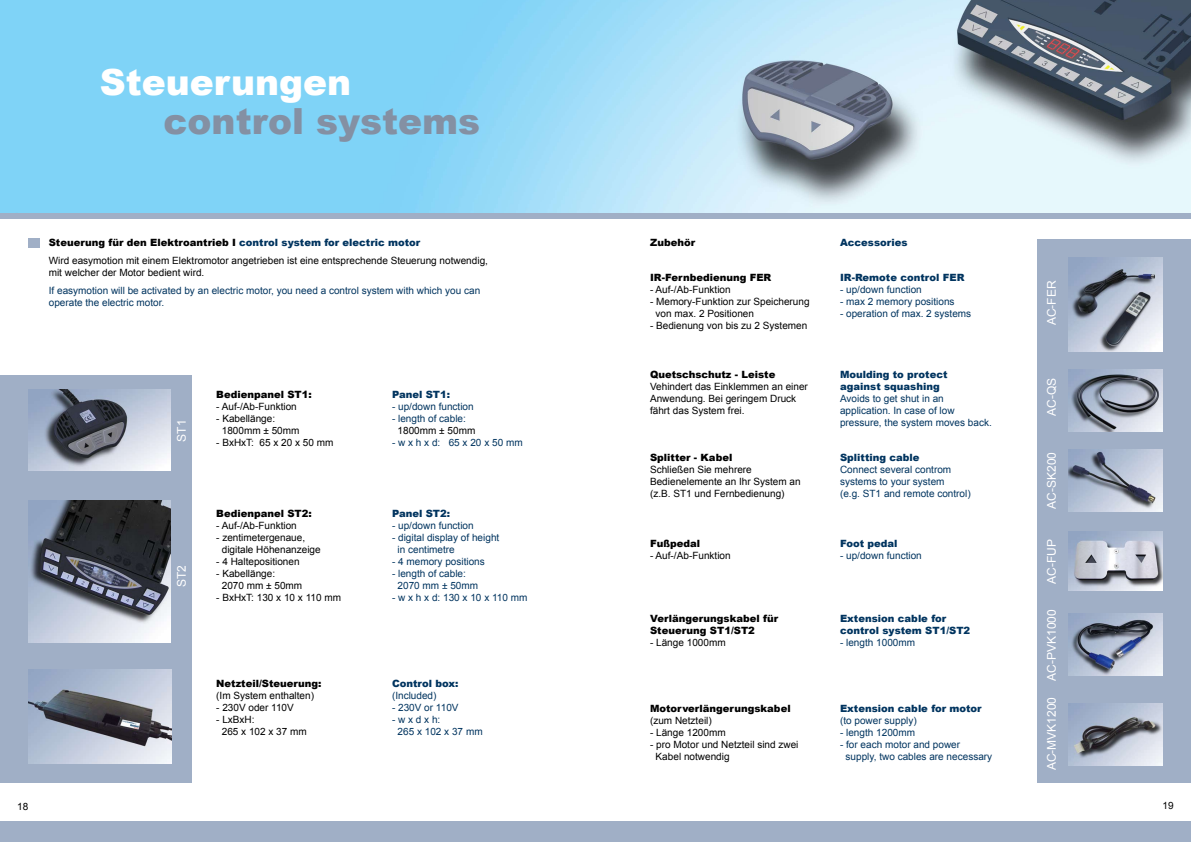
<style>
.page{position:relative;width:1191px;height:842px;background:#fff}
.page>*{position:absolute;margin:0;border:0;box-sizing:border-box;transform-origin:0 0}
.t1{font:900 36px "Arial";color:#8490a3}
.t2{font:900 36px "Arial";color:#fff}
.t3{font:12px "Arial";color:#fff}
.t4{font:10px/12px "Arial";color:#000}
.t5{font:10px/12px "Arial";color:#01345f}
.t6{font:900 10px/12px "Arial";color:#000}
.t7{font:900 10px/12px "Arial";color:#01345f}
.s1{font-weight:900}
.s2{font-weight:900;color:#01345f}
</style>
<div class="page">
<svg style="left:0;top:212px;width:1191px;height:6px;background:#a3b8ce"></svg>
<img style="left:0;top:0;width:1191px;height:212px">
<div style="left:0;top:822px;width:1191px;height:20px;background:#a0afc6"></div>
<div style="left:28px;top:239px;width:12px;height:9px;background:#a0afc6"></div>
<div style="left:0;top:375px;width:192px;height:407px;background:#a0afc6"></div>
<img style="left:28px;top:389px;width:143px;height:81px">
<img style="left:28px;top:500px;width:143px;height:142px">
<img style="left:28px;top:669px;width:143px;height:94px">
<div style="left:1037px;top:239px;width:154px;height:543px;background:#a0afc6"></div>
<img style="left:1068px;top:258px;width:94px;height:94px">
<img style="left:1068px;top:370px;width:94px;height:62px">
<img style="left:1068px;top:449px;width:94px;height:62px">
<img style="left:1068px;top:532px;width:94px;height:58px">
<img style="left:1068px;top:614px;width:94px;height:62px">
<img style="left:1068px;top:704px;width:94px;height:62px">
<h1 class="t2" style="left:100px;top:56px;width:253px">Steuerungen</h1>
<h1 class="t1" style="left:164px;top:95px;width:318px">control systems</h1>
<p class="t4" style="left:49px;top:234px;width:441px;line-height:18px"><span class="s1">Steuerung für den Elektroantrieb I</span> <span class="s2">control system for electric motor<br></span>Wird easymotion mit einem Elektromotor angetrieben ist eine entsprechende Steuerung notwendig,</p>
<p class="t4" style="left:49px;top:267px;width:157px">mit welcher der Motor bedient wird.</p>
<p class="t5" style="left:49px;top:285px;width:433px">If easymotion will be activated by an electric motor, you need a control system with which you can operate the electric motor.</p>
<p class="t3" style="left:174px;top:441px;width:24px;rotate:-90deg">ST1</p>
<p class="t3" style="left:174px;top:587px;width:24px;rotate:-90deg">ST2</p>
<p class="t6" style="left:216px;top:388px;width:97px">Bedienpanel ST1:</p>
<p class="t4" style="left:216px;top:400px;width:82px">- Auf-/Ab-Funktion</p>
<p class="t4" style="left:222px;top:412px;width:79px;text-indent:-6px">- Kabellänge:<br>1800mm ± 50mm</p>
<p class="t4" style="left:216px;top:436px;width:119px">- BxHxT: 65 x 20 x 50 mm</p>
<p class="t6" style="left:216px;top:507px;width:97px">Bedienpanel ST2:</p>
<p class="t4" style="left:216px;top:519px;width:82px">- Auf-/Ab-Funktion</p>
<p class="t4" style="left:222px;top:531px;width:100px;text-indent:-6px">- zentimetergenaue, digitale Höhenanzeige</p>
<p class="t4" style="left:216px;top:555px;width:85px">- 4 Haltepositionen</p>
<p class="t4" style="left:222px;top:567px;width:82px;text-indent:-6px">- Kabellänge:<br>2070 mm ± 50mm</p>
<p class="t4" style="left:216px;top:591px;width:126px">- BxHxT: 130 x 10 x 110 mm</p>
<p class="t6" style="left:216px;top:677px;width:107px">Netzteil/Steuerung:</p>
<p class="t4" style="left:216px;top:689px;width:99px">(Im System enthalten)</p>
<p class="t4" style="left:216px;top:701px;width:79px">- 230V oder 110V</p>
<p class="t4" style="left:222px;top:713px;width:87px;text-indent:-6px">- LxBxH:<br>265 x 102 x 37 mm</p>
<p class="t7" style="left:392px;top:388px;width:60px">Panel ST1:</p>
<p class="t5" style="left:392px;top:400px;width:83px">- up/down function</p>
<p class="t5" style="left:392px;top:412px;width:75px">- length of cable:</p>
<p class="t4" style="left:397px;top:424px;width:79px">1800mm ± 50mm</p>
<p class="t5" style="left:392px;top:436px;width:132px">- w x h x d: 65 x 20 x 50 mm</p>
<p class="t7" style="left:392px;top:507px;width:60px">Panel ST2:</p>
<p class="t5" style="left:392px;top:519px;width:83px">- up/down function</p>
<p class="t5" style="left:397px;top:531px;width:103px;text-indent:-6px">- digital display of height in centimetre</p>
<p class="t5" style="left:392px;top:555px;width:94px">- 4 memory positions</p>
<p class="t5" style="left:397px;top:567px;width:82px;text-indent:-6px">- length of cable:<br>2070 mm ± 50mm</p>
<p class="t5" style="left:392px;top:591px;width:137px">- w x h x d: 130 x 10 x 110 mm</p>
<p class="t7" style="left:392px;top:677px;width:68px">Control box:</p>
<p class="t5" style="left:392px;top:689px;width:46px">(Included)</p>
<p class="t5" style="left:392px;top:701px;width:68px">- 230V or 110V</p>
<p class="t5" style="left:397px;top:713px;width:87px;text-indent:-6px">- w x d x h:<br>265 x 102 x 37 mm</p>
<p class="t6" style="left:650px;top:236px;width:47px">Zubehör</p>
<p class="t7" style="left:840px;top:236px;width:69px">Accessories</p>
<p class="t6" style="left:650px;top:272px;width:123px">IR-Fernbedienung FER</p>
<p class="t4" style="left:650px;top:284px;width:82px">- Auf-/Ab-Funktion</p>
<p class="t4" style="left:655px;top:296px;width:155px;text-indent:-6px">- Memory-Funktion zur Speicherung von max. 2 Positionen</p>
<p class="t4" style="left:650px;top:320px;width:159px">- Bedienung von bis zu 2 Systemen</p>
<p class="t7" style="left:840px;top:272px;width:126px">IR-Remote control FER</p>
<p class="t5" style="left:840px;top:284px;width:83px">- up/down function</p>
<p class="t5" style="left:840px;top:296px;width:116px">- max 2 memory positions</p>
<p class="t5" style="left:840px;top:308px;width:133px">- operation of max. 2 systems</p>
<p class="t6" style="left:650px;top:368px;width:127px">Quetschschutz - Leiste</p>
<p class="t4" style="left:650px;top:380px;width:159px">Vehindert das Einklemmen an einer<br>Anwendung. Bei geringem Druck fährt das System frei.</p>
<p class="t6" style="left:650px;top:451px;width:84px">Splitter - Kabel</p>
<p class="t4" style="left:650px;top:463px;width:152px">Schließen Sie mehrere<br>Bedienelemente an Ihr System an (z.B. ST1 und Fernbedienung)</p>
<p class="t6" style="left:650px;top:537px;width:52px">Fußpedal</p>
<p class="t4" style="left:650px;top:549px;width:82px">- Auf-/Ab-Funktion</p>
<p class="t6" style="left:650px;top:612px;width:130px">Verlängerungskabel für<br>Steuerung ST1/ST2</p>
<p class="t4" style="left:650px;top:636px;width:77px">- Länge 1000mm</p>
<p class="t6" style="left:650px;top:702px;width:142px">Motorverlängerungskabel</p>
<p class="t4" style="left:650px;top:715px;width:63px">(zum Netzteil)</p>
<p class="t4" style="left:650px;top:727px;width:77px">- Länge 1200mm</p>
<p class="t4" style="left:655px;top:739px;width:143px;text-indent:-6px">- pro Motor und Netzteil sind zwei<br>Kabel notwendig</p>
<p class="t7" style="left:840px;top:368px;width:109px">Moulding to protect against squashing</p>
<p class="t5" style="left:840px;top:392px;width:153px">Avoids to get shut in an application. In case of low pressure, the system moves back.</p>
<p class="t7" style="left:840px;top:451px;width:81px">Splitting cable</p>
<p class="t5" style="left:840px;top:463px;width:132px">Connect several controm systems to your system<br>(e.g. ST1 and remote control)</p>
<p class="t7" style="left:840px;top:537px;width:59px">Foot pedal</p>
<p class="t5" style="left:840px;top:549px;width:83px">- up/down function</p>
<p class="t7" style="left:840px;top:612px;width:132px">Extension cable for control system ST1/ST2</p>
<p class="t5" style="left:840px;top:636px;width:77px">- length 1000mm</p>
<p class="t7" style="left:840px;top:702px;width:141px">Extension cable for motor</p>
<p class="t5" style="left:840px;top:715px;width:78px">(to power supply)</p>
<p class="t5" style="left:840px;top:727px;width:77px">- length 1200mm</p>
<p class="t5" style="left:845px;top:739px;width:148px;text-indent:-6px">- for each motor and power supply, two cables are necessary</p>
<p class="t3" style="left:1043px;top:325px;width:46px;rotate:-90deg">AC-FER</p>
<p class="t3" style="left:1043px;top:416px;width:40px;rotate:-90deg">AC-QS</p>
<p class="t3" style="left:1043px;top:508px;width:58px;rotate:-90deg">AC-SK200</p>
<p class="t3" style="left:1043px;top:584px;width:46px;rotate:-90deg">AC-FUP</p>
<p class="t3" style="left:1043px;top:681px;width:73px;rotate:-90deg">AC-PVK1000</p>
<p class="t3" style="left:1043px;top:770px;width:75px;rotate:-90deg">AC-MVK1200</p>
<p class="t4" style="left:17px;top:800px;width:13px">18</p>
<p class="t4" style="left:1162px;top:800px;width:13px">19</p>
</div>
